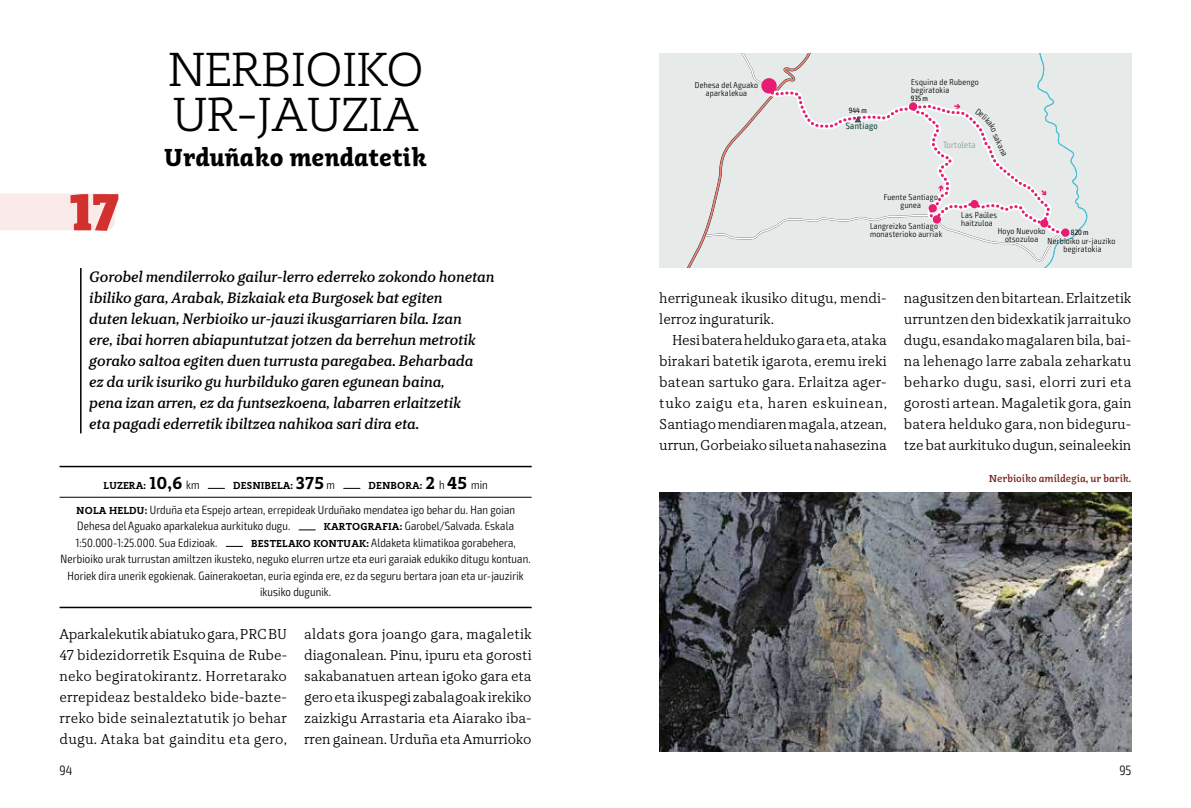
<style>
.page{position:relative;width:1191px;height:808px;background:#fff}
.page>*{position:absolute;margin:0;border:0;box-sizing:border-box;transform-origin:0 0}
.t1{font:800 54px "Adagio Slab Script";color:#d3312d}
.t2{font:300 49.5px/45px "Adagio Slab Script";letter-spacing:-.01em;color:#000}
.t3{font:700 25.5px "Adagio Slab Script";color:#000}
.t4{font:italic 600 15px/21px "TT Tricks";color:#000}
.t5{font:300 14.25px/21px "TT Tricks";letter-spacing:-.005em;color:#000;text-align:justify}
.t6{font:300 condensed 13.5px "Exo 2";color:#000}
.t7{font:300 condensed 12px/16.5px "Exo 2";letter-spacing:.01em;color:#000}
.t8{font:600 10.5px "Adagio Slab Script";letter-spacing:.01em;color:#000}
.t9{font:500 10.5px "Adagio Slab Script";color:#762018}
.t10{font:300 condensed 9.15px "Exo 2";letter-spacing:.03em;color:#839c8c}
.t11{font:condensed 9.15px "Exo 2";letter-spacing:.03em;color:#134632}
.t12{font:300 condensed 8.55px/7.6px "Exo 2";letter-spacing:.03em;color:#000;text-align:center}
.t13{font:condensed 7.65px "Exo 2";color:#000}
.s1{font-size:18px}
.s2{font-family:"Exo 2";font-weight:300;font-stretch:condensed;font-size:12px}
.s3{font-family:"Adagio Slab Script";font-weight:600;font-stretch:normal;font-size:10.5px}
</style>
<div class="page">
<div style="left:0;top:193px;width:115px;height:37px;background:#faeaea"></div>
<hr style="left:60px;top:466px;width:471px;height:1px;background:#000">
<hr style="left:60px;top:497px;width:471px;height:1px;background:#000">
<hr style="left:60px;top:607px;width:471px;height:1px;background:#000">
<svg style="left:208px;top:488px;width:17px;height:1px"></svg>
<svg style="left:343px;top:488px;width:17px;height:1px"></svg>
<svg style="left:299px;top:530px;width:17px;height:1px"></svg>
<svg style="left:226px;top:546px;width:17px;height:1px"></svg>
<hr style="left:80px;top:268px;width:2px;height:165px;background:#000">
<img style="left:659px;top:492px;width:472px;height:260px">
<div style="left:659px;top:53px;width:472px;height:214px;background:#e6ebea"></div>
<svg style="left:687px;top:53px;width:400px;height:214px"></svg>
<h1 class="t1" style="left:68px;top:176px;width:53px">17</h1>
<h2 class="t2" style="left:167px;top:48px;width:258px">NERBIOIKO<br>UR-JAUZIA</h2>
<h3 class="t3" style="left:165px;top:141px;width:263px">Urduñako mendatetik</h3>
<p class="t4" style="left:89px;top:267px;width:407px">Gorobel mendilerroko gailur-lerro ederreko zokondo honetan ibiliko gara, Arabak, Bizkaiak eta Burgosek bat egiten<br>duten lekuan, Nerbioiko ur-jauzi ikusgarriaren bila. Izan<br>ere, ibai horren abiapuntutzat jotzen da berrehun metrotik gorako saltoa egiten duen turrusta paregabea. Beharbada<br>ez da urik isuriko gu hurbilduko garen egunean baina,<br>pena izan arren, ez da funtsezkoena, labarren erlaitzetik<br>eta pagadi ederretik ibiltzea nahikoa sari dira eta.</p>
<p class="t8" style="left:104px;top:478px;width:97px">LUZERA: <span class="s1">10,6</span> <span class="s2">km</span></p>
<p class="t8" style="left:233px;top:478px;width:103px">DESNIBELA: <span class="s1">375</span> <span class="s2">m</span></p>
<p class="t8" style="left:369px;top:478px;width:120px">DENBORA: <span class="s1">2</span> <span class="s2">h</span> <span class="s1">45</span> <span class="s2">min</span></p>
<p class="t7" style="left:76px;top:501px;width:440px"><span class="s3">NOLA HELDU:</span> Urduña eta Espejo artean, errepideak Urduñako mendatea igo behar du. Han goian<br>Dehesa del Aguako aparkalekua aurkituko dugu.</p>
<p class="t7" style="left:324px;top:518px;width:191px"><span class="s3">KARTOGRAFIA:</span> Garobel/Salvada. Eskala</p>
<p class="t7" style="left:75px;top:534px;width:144px">1:50.000-1:25.000. Sua Edizioak.</p>
<p class="t7" style="left:251px;top:534px;width:266px"><span class="s3">BESTELAKO KONTUAK:</span> Aldaketa klimatikoa gorabehera,</p>
<p class="t7" style="left:61px;top:551px;width:471px">Nerbioiko urak turrustan amiltzen ikusteko, neguko elurren urtze eta euri garaiak edukiko ditugu kontuan.</p>
<p class="t7" style="left:68px;top:567px;width:458px">Horiek dira unerik egokienak. Gainerakoetan, euria eginda ere, ez da seguru bertara joan eta ur-jauzirik</p>
<p class="t7" style="left:260px;top:584px;width:73px">ikusiko dugunik.</p>
<p class="t5" style="left:60px;top:624px;width:229px">Aparkalekutik abiatuko gara, PRC BU 47 bidezidorretik Esquina de Rube&shy;neko begiratokirantz. Horretarako errepideaz bestaldeko bide-bazte&shy;rreko bide seinaleztatutik jo behar dugu. Ataka bat gainditu eta gero,</p>
<p class="t5" style="left:304px;top:624px;width:229px">aldats gora joango gara, magaletik diagonalean. Pinu, ipuru eta gorosti sakabanatuen artean igoko gara eta gero eta ikuspegi zabalagoak irekiko zaizkigu Arrastaria eta Aiarako iba&shy;rren gainean. Urduña eta Amurrioko</p>
<p class="t12" style="left:695px;top:82px;width:65px">Dehesa del Aguako aparkalekua</p>
<p class="t12" style="left:911px;top:78px;width:69px;text-align:left">Esquina de Rubengo begiratokia</p>
<p class="t11" style="left:846px;top:121px;width:33px">Santiago</p>
<p class="t13" style="left:911px;top:94px;width:19px">935 m</p>
<p class="t13" style="left:849px;top:106px;width:20px">944 m</p>
<p class="t10" style="left:943px;top:139px;width:34px">Tortoleta</p>
<p class="t12" style="left:883px;top:194px;width:56px">Fuente Santiago gunea</p>
<p class="t12" style="left:870px;top:223px;width:74px;text-align:left">Langreizko Santiago monasterioko aurriak</p>
<p class="t12" style="left:961px;top:211px;width:37px;text-align:left">Las Paúles haitzuloa</p>
<p class="t12" style="left:997px;top:227px;width:49px">Hoyo Nuevoko otsozuloa</p>
<p class="t13" style="left:1071px;top:228px;width:19px">820 m</p>
<p class="t12" style="left:1047px;top:238px;width:69px">Nerbioiko ur-jauziko begiratokia</p>
<p class="t5" style="left:659px;top:288px;width:229px">herriguneak ikusiko ditugu, mendi&shy;lerroz inguraturik.</p>
<p class="t5" style="left:659px;top:330px;width:229px;text-indent:13px">Hesi batera helduko gara eta, ataka birakari batetik igarota, eremu ireki batean sartuko gara. Erlaitza ager&shy;tuko zaigu eta, haren eskuinean, Santiago mendiaren magala, atzean, urrun, Gorbeiako silueta nahasezina</p>
<p class="t5" style="left:904px;top:288px;width:229px">nagusitzen den bitartean. Erlaitzetik urruntzen den bidexkatik jarraituko dugu, esandako magalaren bila, bai&shy;na lehenago larre zabala zeharkatu beharko dugu, sasi, elorri zuri eta gorosti artean. Magaletik gora, gain batera helduko gara, non bideguru&shy;tze bat aurkituko dugun, seinaleekin</p>
<p class="t9" style="left:989px;top:472px;width:144px">Nerbioiko amildegia, ur barik.</p>
<p class="t6" style="left:60px;top:762px;width:14px">94</p>
<p class="t6" style="left:1119px;top:762px;width:14px">95</p>
</div>
